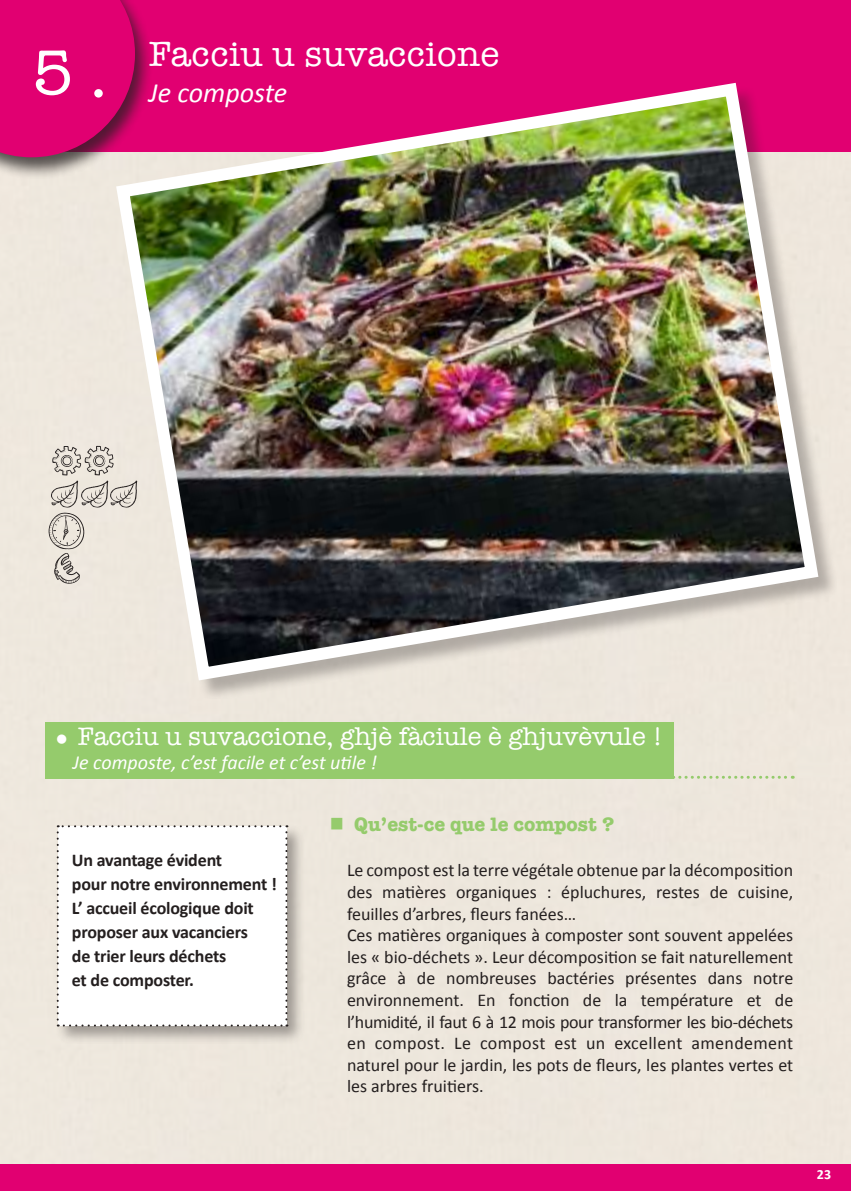
<style>
.page{position:relative;width:851px;height:1191px;background:#fff}
.page>*{position:absolute;margin:0;border:0;box-sizing:border-box;transform-origin:0 0}
.t1{font:64.8px "American Typewriter";color:#fff}
.t2{font:36px "American Typewriter";letter-spacing:.01em;color:#fff}
.t3{font:italic 28px "Calibri";color:#fff}
.t4{font:26px "American Typewriter";color:#fff}
.t5{font:italic 20px "Calibri";color:#fff}
.t6{font:700 20px "American Typewriter";color:#95cb6c}
.t7{font:18px/21.6px "Calibri";color:#241f1f}
.t8{font:700 18px/24px "Calibri";letter-spacing:-.01em;color:#241f1f}
.t9{font:700 14px "Calibri";color:#fff}
</style>
<div class="page">
<div style="left:0;top:151px;width:850px;height:1013px;background:#eee7dd"></div>
<div style="left:0;top:1164px;width:850px;height:27px;background:#e10071"></div>
<div style="left:0;top:0;width:850px;height:151px;background:#e10071"></div>
<div style="left:45px;top:722px;width:628px;height:57px;background:#95cb6c"></div>
<svg style="left:673px;top:775px;width:120px;height:3px"></svg>
<div style="left:54px;top:822px;width:251px;height:222px;background:#241f1f;opacity:.4"></div>
<svg style="left:57px;top:825px;width:230px;height:201px"></svg>
<svg style="left:52px;top:446px;width:57px;height:29px"></svg>
<svg style="left:47px;top:481px;width:62px;height:104px"></svg>
<div style="left:116px;top:83px;width:720px;height:616px;background:#241f1f;opacity:.3"></div>
<img style="left:109px;top:82px;width:716px;height:605px">
<div style="left:0;top:0;width:152px;height:179px;background:#241f1f;opacity:.75"></div>
<svg style="left:0;top:0;width:135px;height:157px"></svg>
<div style="left:94px;top:89px;width:9px;height:9px;background:#fff;border-radius:50%"></div>
<h1 class="t1" style="left:32px;top:23px;width:43px">5</h1>
<h2 class="t2" style="left:149px;top:26px;width:352px">Facciu u suvaccione</h2>
<h3 class="t3" style="left:149px;top:75px;width:140px">Je composte</h3>
<h3 class="t4" style="left:56px;top:716px;width:608px">● Facciu u suvaccione, ghjè fàciule è ghjuvèvule !</h3>
<p class="t5" style="left:73px;top:750px;width:305px">Je composte, c’est facile et c’est utile !</p>
<p class="t8" style="left:72px;top:847px;width:206px">Un avantage évident<br>pour notre environnement !<br>L’ accueil écologique doit proposer aux vacanciers<br>de trier leurs déchets<br>et de composter.</p>
<p class="t6" style="left:330px;top:806px;width:285px">■ Qu’est-ce que le compost ?</p>
<p class="t7" style="left:347px;top:859px;width:447px">Le compost est la terre végétale obtenue par la décomposition des matières organiques : épluchures, restes de cuisine, feuilles d’arbres, fleurs fanées…<br>Ces matières organiques à composter sont souvent appelées les « bio-déchets ». Leur décomposition se fait naturellement grâce à de nombreuses bactéries présentes dans notre environnement. En fonction de la température et de l’humidité, il faut 6 à 12 mois pour transformer les bio-déchets en compost. Le compost est un excellent amendement naturel pour le jardin, les pots de fleurs, les plantes vertes et les arbres fruitiers.</p>
<p class="t9" style="left:816px;top:1165px;width:16px">23</p>
</div>
